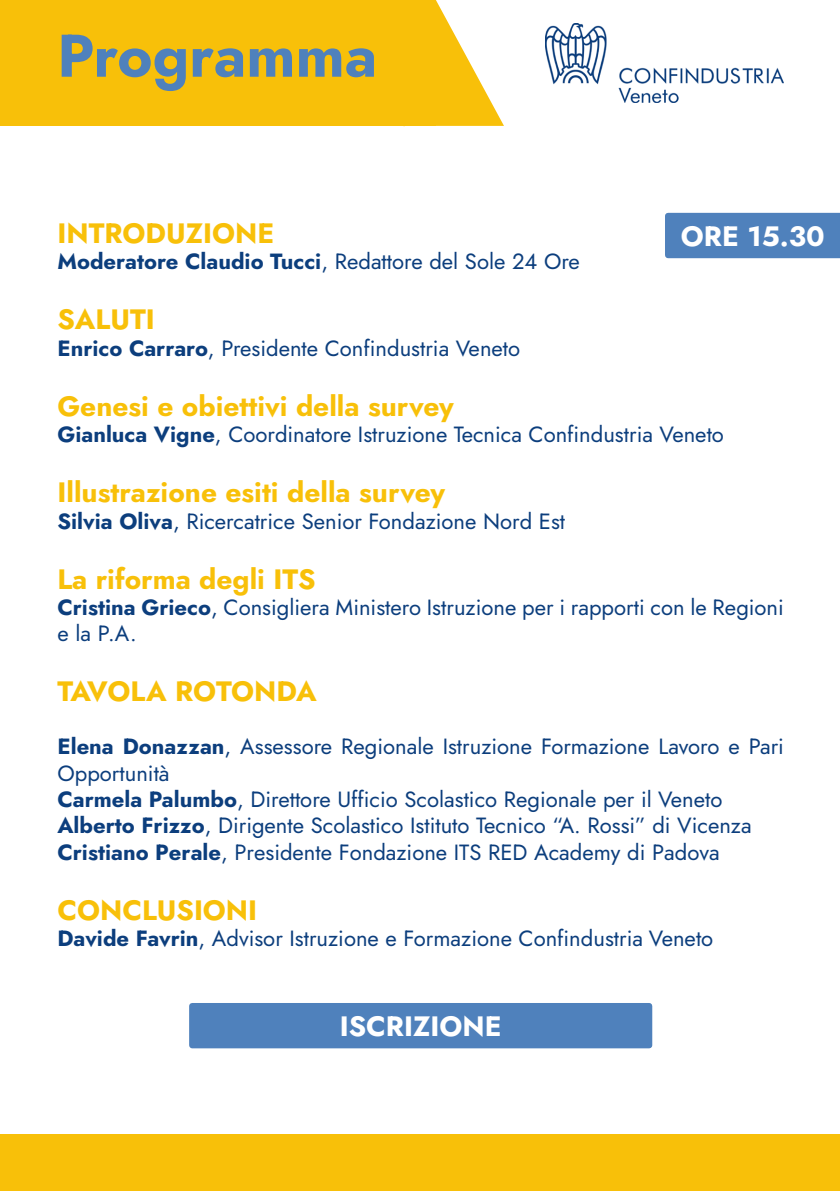
<style>
.page{position:relative;width:840px;height:1191px;background:#fff}
.page>*{position:absolute;margin:0;border:0;box-sizing:border-box;transform-origin:0 0}
.t1{font:700 28px "Jost";color:#f8c009}
.t2{font:700 28px "Jost";color:#fff}
.t3{font:22px/26.4px "Jost";color:#0c3e7d}
.t4{font:700 22px "Jost";color:#0c3e7d}
.s1{font-weight:400}
.s2{font-weight:700}
</style>
<div class="page">
<div style="left:0;top:0;width:435px;height:126px;background:#f8c009"></div>
<svg style="left:404px;top:0;width:99px;height:127px"></svg>
<img style="left:545px;top:23px;width:237px;height:80px">
<svg style="left:62px;top:35px;width:312px;height:56px"></svg>
<div style="left:0;top:1134px;width:839px;height:57px;background:#f8c009"></div>
<div style="left:189px;top:1003px;width:463px;height:45px;background:#4f81bc"></div>
<div style="left:665px;top:213px;width:174px;height:45px;background:#4f81bc"></div>
<p class="t1" style="left:57px;top:214px;width:218px">INTRODUZIONE</p>
<p class="t4" style="left:57px;top:246px;width:523px">Moderatore Claudio Tucci<span class="s1">, Redattore del Sole 24 Ore</span></p>
<p class="t1" style="left:57px;top:300px;width:99px">SALUTI</p>
<p class="t3" style="left:57px;top:335px;width:464px"><span class="s2">Enrico Carraro</span>, Presidente Confindustria Veneto</p>
<p class="t1" style="left:57px;top:387px;width:397px">Genesi e obiettivi della survey</p>
<p class="t3" style="left:57px;top:421px;width:667px"><span class="s2">Gianluca Vigne</span>, Coordinatore Istruzione Tecnica Confindustria Veneto</p>
<p class="t1" style="left:57px;top:473px;width:389px">Illustrazione esiti della survey</p>
<p class="t3" style="left:57px;top:508px;width:509px"><span class="s2">Silvia Oliva</span>, Ricercatrice Senior Fondazione Nord Est</p>
<p class="t1" style="left:57px;top:559px;width:259px">La riforma degli ITS</p>
<p class="t3" style="left:57px;top:594px;width:727px"><span class="s2">Cristina Grieco</span>, Consigliera Ministero Istruzione per i rapporti con le Regioni e la P.A.</p>
<p class="t1" style="left:57px;top:672px;width:261px">TAVOLA ROTONDA</p>
<p class="t3" style="left:57px;top:733px;width:727px"><span class="s2">Elena Donazzan</span>, Assessore Regionale Istruzione Formazione Lavoro e Pari Opportunità<br><span class="s2">Carmela Palumbo</span>, Direttore Ufficio Scolastico Regionale per il Veneto <span class="s2">Alberto Frizzo</span>, Dirigente Scolastico Istituto Tecnico “A. Rossi” di Vicenza <span class="s2">Cristiano Perale</span>, Presidente Fondazione ITS RED Academy di Padova</p>
<p class="t1" style="left:57px;top:891px;width:201px">CONCLUSIONI</p>
<p class="t3" style="left:57px;top:925px;width:657px"><span class="s2">Davide Favrin</span>, Advisor Istruzione e Formazione Confindustria Veneto</p>
<p class="t2" style="left:680px;top:217px;width:145px">ORE 15.30</p>
<p class="t2" style="left:339px;top:1007px;width:163px">ISCRIZIONE</p>
</div>
